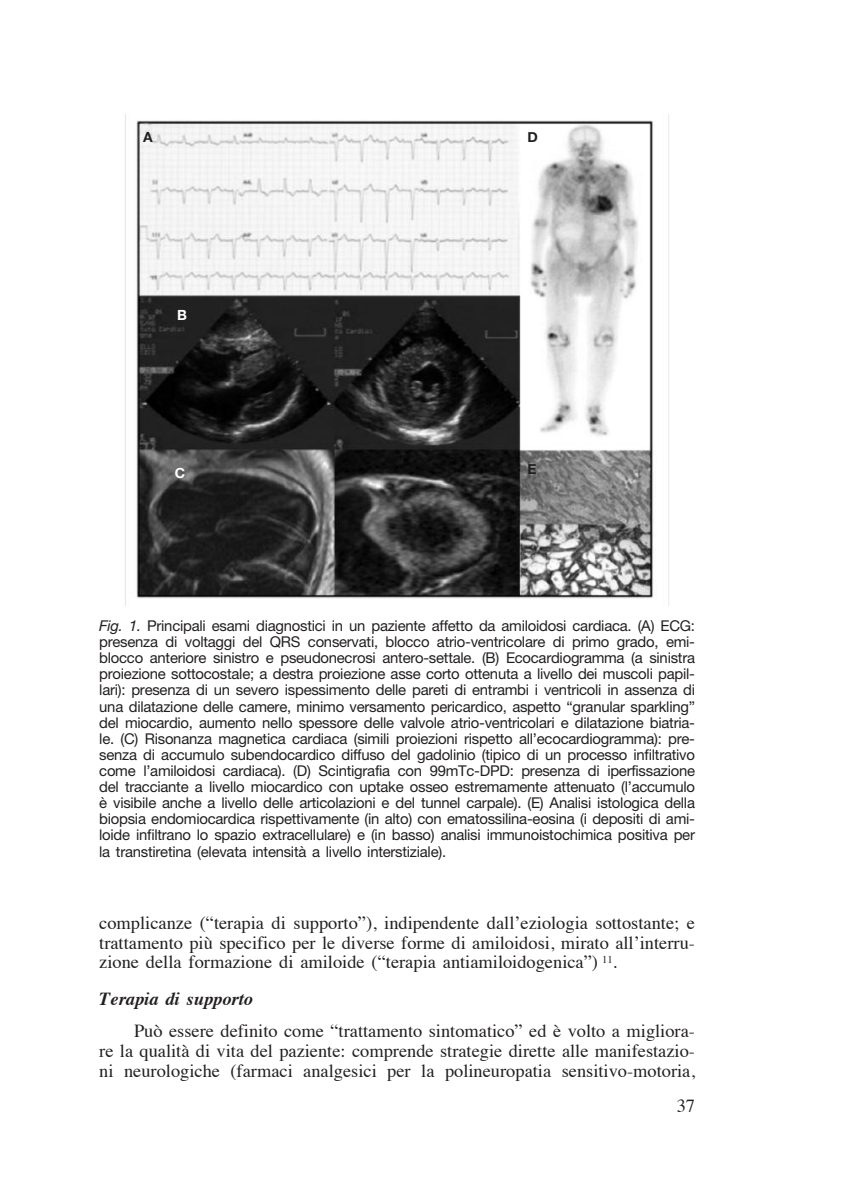
<style>
.page{position:relative;width:844px;height:1191px;background:#fff}
.page>*{position:absolute;margin:0;border:0;box-sizing:border-box;transform-origin:0 0}
.t1{font:18.38px/19.6px "Times";color:#231f20;text-align:justify}
.t2{font:italic 700 18.38px "Times";color:#231f20}
.t3{font:14.88px/16.1px "Helvetica Neue";letter-spacing:-.015em;color:#231f20;text-align:justify}
.t4{font:700 14px "Helvetica Neue";color:#231f20}
.t5{font:700 14px "Helvetica Neue";color:#fff}
.s1{font-style:italic}
</style>
<div class="page">
<img style="left:125px;top:114px;width:544px;height:491px">
<p class="t4" style="left:143px;top:128px;width:11px">A</p>
<p class="t4" style="left:527px;top:128px;width:12px">D</p>
<p class="t5" style="left:177px;top:306px;width:11px">B</p>
<p class="t5" style="left:175px;top:464px;width:12px">C</p>
<p class="t4" style="left:527px;top:460px;width:11px">E</p>
<p class="t3" style="left:99px;top:619px;width:597px"><span class="s1">Fig. 1.</span> Principali esami diagnostici in un paziente affetto da amiloidosi cardiaca. (A) ECG: presenza di voltaggi del QRS conservati, blocco atrio-ventricolare di primo grado, emi&shy;blocco anteriore sinistro e pseudonecrosi antero-settale. (B) Ecocardiogramma (a sinistra proiezione sottocostale; a destra proiezione asse corto ottenuta a livello dei muscoli papil&shy;lari): presenza di un severo ispessimento delle pareti di entrambi i ventricoli in assenza di una dilatazione delle camere, minimo versamento pericardico, aspetto “granular sparkling” del miocardio, aumento nello spessore delle valvole atrio-ventricolari e dilatazione biatria&shy;le. (C) Risonanza magnetica cardiaca (simili proiezioni rispetto all’ecocardiogramma): pre&shy;senza di accumulo subendocardico diffuso del gadolinio (tipico di un processo infiltrativo come l’amiloidosi cardiaca). (D) Scintigrafia con 99mTc-DPD: presenza di iperfissazione del tracciante a livello miocardico con uptake osseo estremamente attenuato (l’accumulo è visibile anche a livello delle articolazioni e del tunnel carpale). (E) Analisi istologica della biopsia endomiocardica rispettivamente (in alto) con ematossilina-eosina (i depositi di ami&shy;loide infiltrano lo spazio extracellulare) e (in basso) analisi immunoistochimica positiva per la transtiretina (elevata intensità a livello interstiziale).</p>
<p class="t1" style="left:99px;top:914px;width:597px">complicanze (“terapia di supporto”), indipendente dall’eziologia sottostante; e trattamento più specifico per le diverse forme di amiloidosi, mirato all’interru&shy;zione della formazione di amiloide (“terapia antiamiloidogenica”) <sup>11</sup>.</p>
<p class="t2" style="left:99px;top:991px;width:155px">Terapia di supporto</p>
<p class="t1" style="left:99px;top:1023px;width:597px;text-indent:35px">Può essere definito come “trattamento sintomatico” ed è volto a migliora&shy;re la qualità di vita del paziente: comprende strategie dirette alle manifestazio&shy;ni neurologiche (farmaci analgesici per la polineuropatia sensitivo-motoria,</p>
<p class="t1" style="left:676px;top:1097px;width:20px">37</p>
</div>
